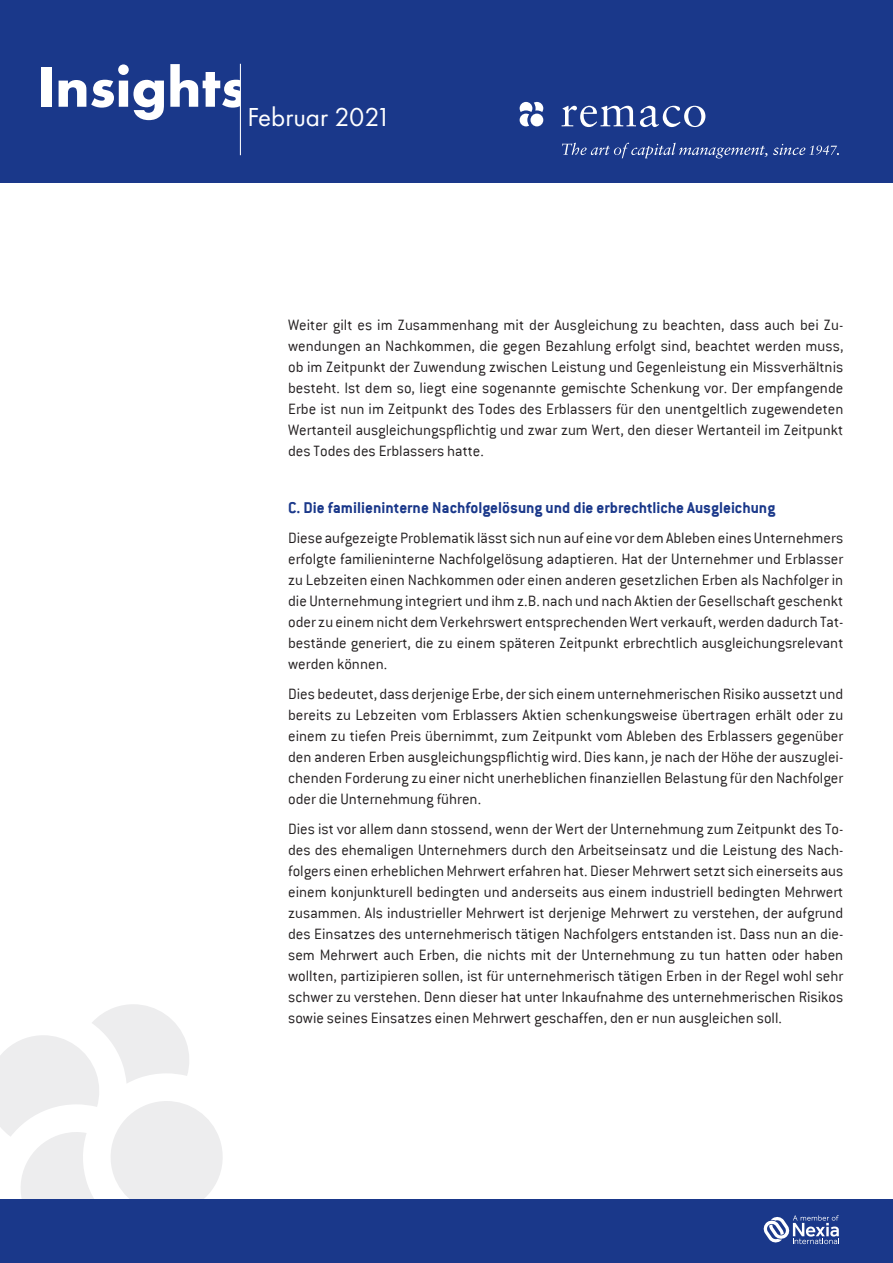
<style>
.page{position:relative;width:893px;height:1263px;background:#fff}
.page>*{position:absolute;margin:0;border:0;box-sizing:border-box;transform-origin:0 0}
.t1{font:27px "Futura PT";color:#fff}
.t2{font:700 17.25px "Conduit ITC";color:#1a388a}
.t3{font:300 16.5px/21px "Conduit ITC";color:#231f20;text-align:justify}
</style>
<div class="page">
<div style="left:0;top:0;width:893px;height:183px;background:#1a388a"></div>
<svg style="left:562px;top:106px;width:143px;height:21px"></svg>
<svg style="left:520px;top:102px;width:23px;height:24px"></svg>
<div style="left:530px;top:114px;width:13px;height:12px;background:#fff;border-radius:50%"></div>
<svg style="left:562px;top:143px;width:205px;height:15px"></svg>
<svg style="left:773px;top:144px;width:66px;height:11px"></svg>
<svg style="left:0;top:1004px;width:223px;height:195px"></svg>
<div style="left:0;top:1199px;width:893px;height:64px;background:#1a388a"></div>
<svg style="left:763px;top:1215px;width:76px;height:29px"></svg>
<hr style="left:240px;top:64px;width:1px;height:91px;background:#fff">
<h1 class="t1" style="left:37px;top:101px;width:355px"><sup>Insights</sup>Februar 2021</h1>
<p class="t3" style="left:288px;top:314px;width:557px">Weiter gilt es im Zusammenhang mit der Ausgleichung zu beachten, dass auch bei Zu&shy;wendungen an Nachkommen, die gegen Bezahlung erfolgt sind, beachtet werden muss, ob im Zeitpunkt der Zuwendung zwischen Leistung und Gegenleistung ein Missverhältnis besteht. Ist dem so, liegt eine sogenannte gemischte Schenkung vor. Der empfangende Erbe ist nun im Zeitpunkt des Todes des Erblassers für den unentgeltlich zugewendeten Wertanteil ausgleichungspflichtig und zwar zum Wert, den dieser Wertanteil im Zeitpunkt des Todes des Erblassers hatte.</p>
<p class="t2" style="left:288px;top:498px;width:489px">C. Die familieninterne Nachfolgelösung und die erbrechtliche Ausgleichung</p>
<p class="t3" style="left:288px;top:527px;width:557px">Diese aufgezeigte Problematik lässt sich nun auf eine vor dem Ableben eines Unternehmers erfolgte familieninterne Nachfolgelösung adaptieren. Hat der Unternehmer und Erblasser zu Lebzeiten einen Nachkommen oder einen anderen gesetzlichen Erben als Nachfolger in die Unternehmung integriert und ihm z.B. nach und nach Aktien der Gesellschaft geschenkt oder zu einem nicht dem Verkehrswert entsprechenden Wert verkauft, werden dadurch Tat&shy;bestände generiert, die zu einem späteren Zeitpunkt erbrechtlich ausgleichungsrelevant werden können.</p>
<p class="t3" style="left:288px;top:683px;width:557px">Dies bedeutet, dass derjenige Erbe, der sich einem unternehmerischen Risiko aussetzt und bereits zu Lebzeiten vom Erblassers Aktien schenkungsweise übertragen erhält oder zu einem zu tiefen Preis übernimmt, zum Zeitpunkt vom Ableben des Erblassers gegenüber den anderen Erben ausgleichungspflichtig wird. Dies kann, je nach der Höhe der auszuglei&shy;chenden Forderung zu einer nicht unerheblichen finanziellen Belastung für den Nachfolger oder die Unternehmung führen.</p>
<p class="t3" style="left:288px;top:818px;width:557px">Dies ist vor allem dann stossend, wenn der Wert der Unternehmung zum Zeitpunkt des To&shy;des des ehemaligen Unternehmers durch den Arbeitseinsatz und die Leistung des Nach&shy;folgers einen erheblichen Mehrwert erfahren hat. Dieser Mehrwert setzt sich einerseits aus einem konjunkturell bedingten und anderseits aus einem industriell bedingten Mehrwert zusammen. Als industrieller Mehrwert ist derjenige Mehrwert zu verstehen, der aufgrund des Einsatzes des unternehmerisch tätigen Nachfolgers entstanden ist. Dass nun an die&shy;sem Mehrwert auch Erben, die nichts mit der Unternehmung zu tun hatten oder haben wollten, partizipieren sollen, ist für unternehmerisch tätigen Erben in der Regel wohl sehr schwer zu verstehen. Denn dieser hat unter Inkaufnahme des unternehmerischen Risikos sowie seines Einsatzes einen Mehrwert geschaffen, den er nun ausgleichen soll.</p>
</div>
